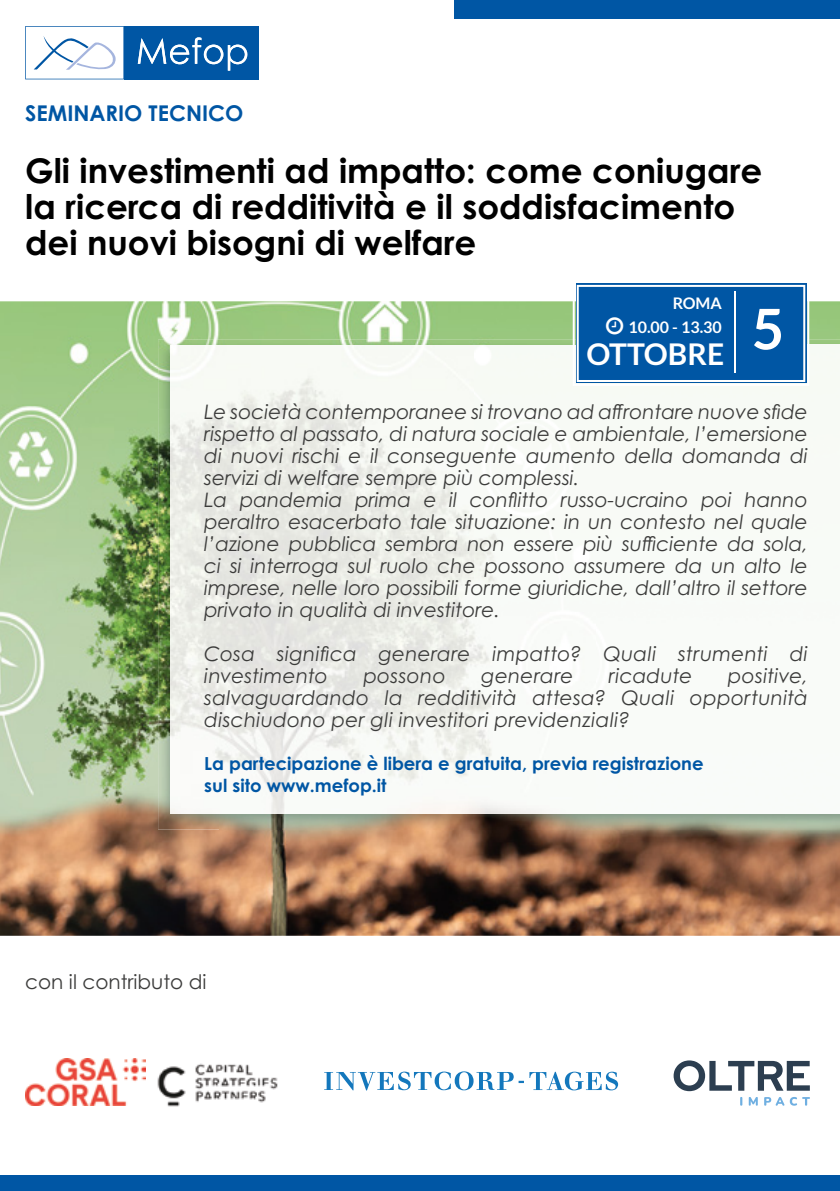
<style>
.page{position:relative;width:840px;height:1191px;background:#fff}
.page>*{position:absolute;margin:0;border:0;box-sizing:border-box;transform-origin:0 0}
.t1{font:700 56px "Lato";color:#fff}
.t2{font:700 34px/36px "Century Gothic Pro";color:#000}
.t3{font:700 30px "Lato";color:#fff}
.t4{font:700 21.8px "Century Gothic Pro";color:#0056a4}
.t5{font:italic 20px/22px "Century Gothic Pro";color:#3c3c3b}
.t6{font:20px "Century Gothic Pro";color:#3c3c3b}
.t7{font:700 18px/21.6px "Century Gothic Pro";color:#0056a4}
.t8{font:700 16px/24px "Lato";color:#fff;text-align:right}
</style>
<div class="page">
<div style="left:454px;top:0;width:385px;height:18px;background:#0056a4"></div>
<div style="left:0;top:1175px;width:839px;height:16px;background:#0056a4"></div>
<div style="left:124px;top:26px;width:135px;height:53px;background:#0056a4"></div>
<svg style="left:138px;top:37px;width:109px;height:34px"></svg>
<svg style="left:25px;top:26px;width:99px;height:53px"></svg>
<img style="left:0;top:301px;width:839px;height:634px">
<img style="left:158px;top:340px;width:681px;height:69px">
<img style="left:158px;top:409px;width:61px;height:420px">
<img style="left:219px;top:813px;width:620px;height:16px">
<img style="left:170px;top:345px;width:669px;height:468px">
<img style="left:25px;top:1058px;width:120px;height:47px">
<img style="left:157px;top:1063px;width:121px;height:44px">
<svg style="left:324px;top:1071px;width:293px;height:19px"></svg>
<svg style="left:673px;top:1060px;width:136px;height:31px"></svg>
<svg style="left:740px;top:1097px;width:2px;height:8px"></svg>
<svg style="left:748px;top:1097px;width:9px;height:8px"></svg>
<svg style="left:764px;top:1097px;width:45px;height:8px"></svg>
<svg style="left:572px;top:283px;width:236px;height:103px;background:#1a67ac"></svg>
<p class="t4" style="left:25px;top:99px;width:220px">SEMINARIO TECNICO</p>
<h2 class="t2" style="left:25px;top:152px;width:738px">Gli investimenti ad impatto: come coniugare la ricerca di redditività e il soddisfacimento dei nuovi bisogni di welfare</h2>
<p class="t8" style="left:628px;top:291px;width:95px">ROMA<br>10.00 - 13.30</p>
<h3 class="t3" style="left:586px;top:337px;width:139px">OTTOBRE</h3>
<h1 class="t1" style="left:751px;top:297px;width:34px">5</h1>
<p class="t5" style="left:204px;top:400px;width:604px">Le società contemporanee si trovano ad affrontare nuove sfide rispetto al passato, di natura sociale e ambientale, l’emersione di nuovi rischi e il conseguente aumento della domanda di servizi di welfare sempre più complessi.<br>La pandemia prima e il conflitto russo-ucraino poi hanno peraltro esacerbato tale situazione: in un contesto nel quale l’azione pubblica sembra non essere più sufficiente da sola, ci si interroga sul ruolo che possono assumere da un alto le imprese, nelle loro possibili forme giuridiche, dall’altro il settore privato in qualità di investitore.</p>
<p class="t5" style="left:204px;top:642px;width:604px">Cosa significa generare impatto? Quali strumenti di investimento</p>
<p class="t5" style="left:204px;top:664px;width:604px;text-align:justify;text-indent:523px">positive, salvaguardando la redditività attesa? Quali opportunità dischiudono per gli investitori previdenziali?</p>
<p class="t7" style="left:204px;top:752px;width:500px">La partecipazione è libera e gratuita, previa registrazione sul sito www.mefop.it</p>
<p class="t5" style="left:363px;top:664px;width:84px">possono</p>
<p class="t5" style="left:481px;top:664px;width:94px">generare</p>
<p class="t5" style="left:608px;top:664px;width:85px">ricadute</p>
<p class="t6" style="left:25px;top:969px;width:183px">con il contributo di</p>
</div>
